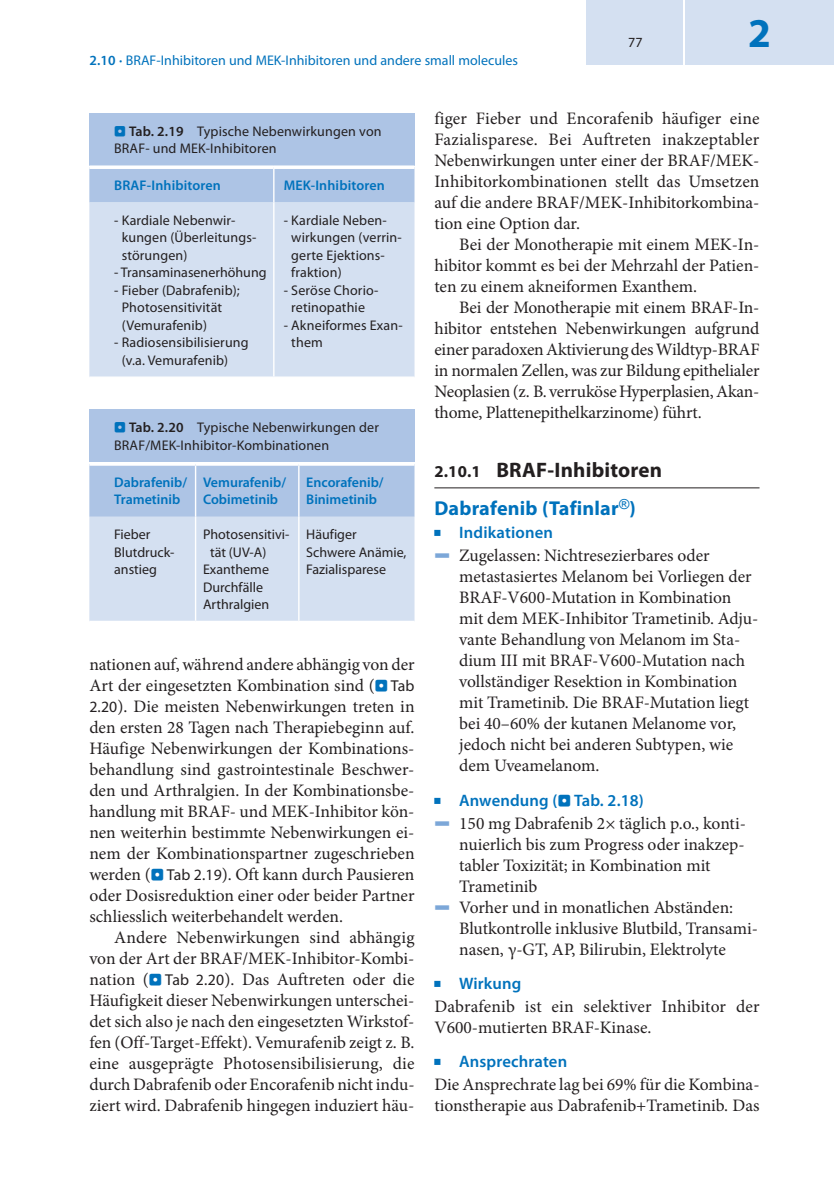
<style>
.page{position:relative;width:834px;height:1191px;background:#fff}
.page>*{position:absolute;margin:0;border:0;box-sizing:border-box;transform-origin:0 0}
.t1{font:41.12px "Myriad Pro Bold 5";color:#0072bc}
.t2{font:700 21px "Myriad Pro";letter-spacing:.01em;color:#231f20}
.t3{font:700 20.12px "Myriad Pro";letter-spacing:.01em;color:#0072bc}
.t4{font:17.5px/21px "Minion Pro";color:#231f20;text-align:justify}
.t5{font:600 16.62px "Myriad Pro";letter-spacing:.01em;color:#0072bc}
.t6{font:14px/17.5px "Myriad Pro";letter-spacing:.01em;color:#231f20}
.t7{font:600 14px/17.5px "Myriad Pro";color:#0072bc}
.t8{font:14px "Myriad Pro";color:#0072bc}
.s1{font-weight:600}
.s2{font-family:"Blik Buttons";color:#0072bc}
.s3{font-family:"Blik Buttons";font-size:15.75px;color:#0072bc}
.s4{font-family:"Myriad Pro";font-size:15.75px}
.s5{font-size:16.62px}
.s6{font-family:"Blik Buttons";font-weight:400}
.s7{font-family:"Blik Buttons";color:#7ca7d8}
.s8{font-family:"Blik Buttons";font-weight:400;font-size:15.75px}
</style>
<div class="page">
<div style="left:685px;top:0;width:148px;height:64px;background:#d4e0f1"></div>
<div style="left:585px;top:0;width:97px;height:64px;background:#d4e0f1"></div>
<hr style="left:434px;top:487px;width:325px;height:1px;background:#231f20">
<div style="left:89px;top:113px;width:325px;height:52px;background:#adc4e5"></div>
<div style="left:89px;top:169px;width:325px;height:33px;background:#adc4e5"></div>
<div style="left:89px;top:202px;width:325px;height:174px;background:#d4e0f1"></div>
<svg style="left:89px;top:165px;width:185px;height:4px"></svg>
<svg style="left:274px;top:165px;width:140px;height:1px"></svg>
<hr style="left:273px;top:169px;width:1px;height:33px;background:#fff">
<hr style="left:273px;top:202px;width:1px;height:174px;background:#fff">
<div style="left:89px;top:409px;width:325px;height:53px;background:#adc4e5"></div>
<svg style="left:89px;top:466px;width:325px;height:155px"></svg>
<svg style="left:89px;top:464px;width:106px;height:2px"></svg>
<svg style="left:195px;top:464px;width:104px;height:2px"></svg>
<svg style="left:299px;top:465px;width:115px;height:1px"></svg>
<hr style="left:195px;top:466px;width:1px;height:51px;background:#fff">
<hr style="left:195px;top:517px;width:1px;height:104px;background:#fff">
<hr style="left:298px;top:466px;width:1px;height:51px;background:#fff">
<hr style="left:298px;top:517px;width:1px;height:104px;background:#fff">
<p class="t8" style="left:89px;top:51px;width:430px"><span class="s1">2.10 ·</span> BRAF-Inhibitoren und MEK-Inhibitoren und andere small molecules</p>
<p class="t6" style="left:628px;top:33px;width:16px">77</p>
<h1 class="t1" style="left:748px;top:6px;width:24px">2</h1>
<p class="t6" style="left:114px;top:122px;width:269px"><span class="s2">.</span> <span class="s1">Tab. 2.19</span> Typische Nebenwirkungen von<br>BRAF- und MEK-Inhibitoren</p>
<p class="t7" style="left:114px;top:176px;width:108px">BRAF-Inhibitoren</p>
<p class="t7" style="left:284px;top:176px;width:102px">MEK-Inhibitoren</p>
<p class="t6" style="left:122px;top:211px;width:136px;text-indent:-8px">- Kardiale Nebenwir&shy;kungen (Überleitungs&shy;störungen)</p>
<p class="t6" style="left:114px;top:264px;width:154px">- Transaminasenerhöhung</p>
<p class="t6" style="left:122px;top:281px;width:119px;text-indent:-8px">- Fieber (Dabrafenib);<br>Photosensitivität (Vemurafenib)</p>
<p class="t6" style="left:122px;top:334px;width:128px;text-indent:-8px">- Radiosensibilisierung (v.a. Vemurafenib)</p>
<p class="t6" style="left:291px;top:211px;width:112px;text-indent:-8px">- Kardiale Neben&shy;wirkungen (verrin&shy;gerte Ejektions&shy;fraktion)</p>
<p class="t6" style="left:284px;top:281px;width:95px;text-align:center">- Seröse Chorio&shy;retinopathie</p>
<p class="t6" style="left:291px;top:316px;width:113px;text-indent:-8px">- Akneiformes Exan&shy;them</p>
<p class="t6" style="left:114px;top:419px;width:266px"><span class="s2">.</span> <span class="s1">Tab. 2.20</span> Typische Nebenwirkungen der<br>BRAF/MEK-Inhibitor-Kombinationen</p>
<p class="t7" style="left:114px;top:473px;width:74px">Dabrafenib/<br>Trametinib</p>
<p class="t7" style="left:203px;top:473px;width:84px">Vemurafenib/<br>Cobimetinib</p>
<p class="t7" style="left:306px;top:473px;width:79px">Encorafenib/<br>Binimetinib</p>
<p class="t6" style="left:114px;top:525px;width:61px">Fieber<br>Blutdruck&shy;anstieg</p>
<p class="t6" style="left:203px;top:525px;width:88px">Photosensitivi-</p>
<p class="t6" style="left:306px;top:525px;width:102px">Häufiger<br>Schwere Anämie,<br>Fazialisparese</p>
<p class="t6" style="left:210px;top:543px;width:58px">tät (UV-A)</p>
<p class="t6" style="left:203px;top:560px;width:67px">Exantheme</p>
<p class="t6" style="left:203px;top:578px;width:62px">Durchfälle</p>
<p class="t6" style="left:203px;top:595px;width:68px">Arthralgien</p>
<p class="t4" style="left:89px;top:654px;width:327px">nationen auf, während andere abhängig von der Art der eingesetzten Kombination sind (<span class="s3">.</span> <span class="s4">Tab 2.20</span>). Die meisten Nebenwirkungen treten in den ersten 28 Tagen nach Therapiebeginn auf.<br>Häufige Nebenwirkungen der Kombinations&shy;behandlung sind gastrointestinale Beschwer&shy;den und Arthralgien. In der Kombinationsbe&shy;handlung mit BRAF- und MEK-Inhibitor kön&shy;nen weiterhin bestimmte Nebenwirkungen ei&shy;nem der Kombinationspartner zugeschrieben werden (<span class="s3">.</span> <span class="s4">Tab 2.19</span>). Oft kann durch Pausieren oder Dosisreduktion einer oder beider Partner schliesslich weiterbehandelt werden.</p>
<p class="t4" style="left:89px;top:927px;width:327px;text-indent:25px">Andere Nebenwirkungen sind abhängig von der Art der BRAF/MEK-Inhibitor-Kombi&shy;nation (<span class="s3">.</span> <span class="s4">Tab 2.20</span>). Das Auftreten oder die Häufigkeit dieser Nebenwirkungen unterschei&shy;det sich also je nach den eingesetzten Wirkstof&shy;fen (Off-Target-Effekt). Vemurafenib zeigt z. B. eine ausgeprägte Photosensibilisierung, die durch Dabrafenib oder Encorafenib nicht indu&shy;ziert wird. Dabrafenib hingegen induziert häu-</p>
<p class="t4" style="left:434px;top:108px;width:326px">figer Fieber und Encorafenib häufiger eine Fazialisparese. Bei Auftreten inakzeptabler Nebenwirkungen unter einer der BRAF/MEK-Inhibitorkombinationen stellt das Umsetzen auf die andere BRAF/MEK-Inhibitorkombina&shy;tion eine Option dar.</p>
<p class="t4" style="left:434px;top:234px;width:326px;text-indent:25px">Bei der Monotherapie mit einem MEK-In&shy;hibitor kommt es bei der Mehrzahl der Patien&shy;ten zu einem akneiformen Exanthem.</p>
<p class="t4" style="left:434px;top:297px;width:327px;text-indent:25px">Bei der Monotherapie mit einem BRAF-In&shy;hibitor entstehen Nebenwirkungen aufgrund einer paradoxen Aktivierung des Wildtyp-BRAF in normalen Zellen, was zur Bildung epithelialer Neoplasien (z. B. verruköse Hyperplasien, Akan&shy;thome, Plattenepithelkarzinome) führt.</p>
<p class="t2" style="left:434px;top:456px;width:229px"><span class="s5">2.10.1</span> BRAF-Inhibitoren</p>
<p class="t3" style="left:434px;top:495px;width:203px">Dabrafenib (Tafinlar<sup>®</sup>)</p>
<p class="t5" style="left:434px;top:522px;width:120px"><span class="s6">j</span>Indikationen</p>
<p class="t4" style="left:459px;top:545px;width:300px;text-align:left;text-indent:-25px"><span class="s7">5</span> Zugelassen: Nichtresezierbares oder metastasiertes Melanom bei Vorliegen der BRAF-V600-Mutation in Kombination mit dem MEK-Inhibitor Trametinib. Adju&shy;vante Behandlung von Melanom im Sta&shy;dium III mit BRAF-V600-Mutation nach vollständiger Resektion in Kombination mit Trametinib. Die BRAF-Mutation liegt bei 40–60% der kutanen Melanome vor, jedoch nicht bei anderen Subtypen, wie dem Uveamelanom.</p>
<p class="t5" style="left:434px;top:790px;width:211px"><span class="s6">j</span>Anwendung (<span class="s8">.</span> Tab. 2.18)</p>
<p class="t4" style="left:434px;top:813px;width:313px"><span class="s7">5</span> 150 mg Dabrafenib 2× täglich p.o., konti-</p>
<p class="t4" style="left:459px;top:834px;width:285px">nuierlich bis zum Progress oder inakzep-</p>
<p class="t4" style="left:459px;top:855px;width:253px">tabler Toxizität; in Kombination mit</p>
<p class="t4" style="left:459px;top:876px;width:80px">Trametinib</p>
<p class="t4" style="left:434px;top:897px;width:300px"><span class="s7">5</span> Vorher und in monatlichen Abständen:</p>
<p class="t4" style="left:459px;top:918px;width:300px">Blutkontrolle inklusive Blutbild, Transami-</p>
<p class="t4" style="left:459px;top:939px;width:268px">nasen, γ-GT, AP, Bilirubin, Elektrolyte</p>
<p class="t5" style="left:434px;top:973px;width:89px"><span class="s6">j</span>Wirkung</p>
<p class="t4" style="left:434px;top:995px;width:326px">Dabrafenib ist ein selektiver Inhibitor der<br>V600-mutierten BRAF-Kinase.</p>
<p class="t5" style="left:434px;top:1050px;width:134px"><span class="s6">j</span>Ansprechraten</p>
<p class="t4" style="left:434px;top:1073px;width:326px">Die Ansprechrate lag bei 69% für die Kombina&shy;tionstherapie aus Dabrafenib+Trametinib. Das</p>
</div>
